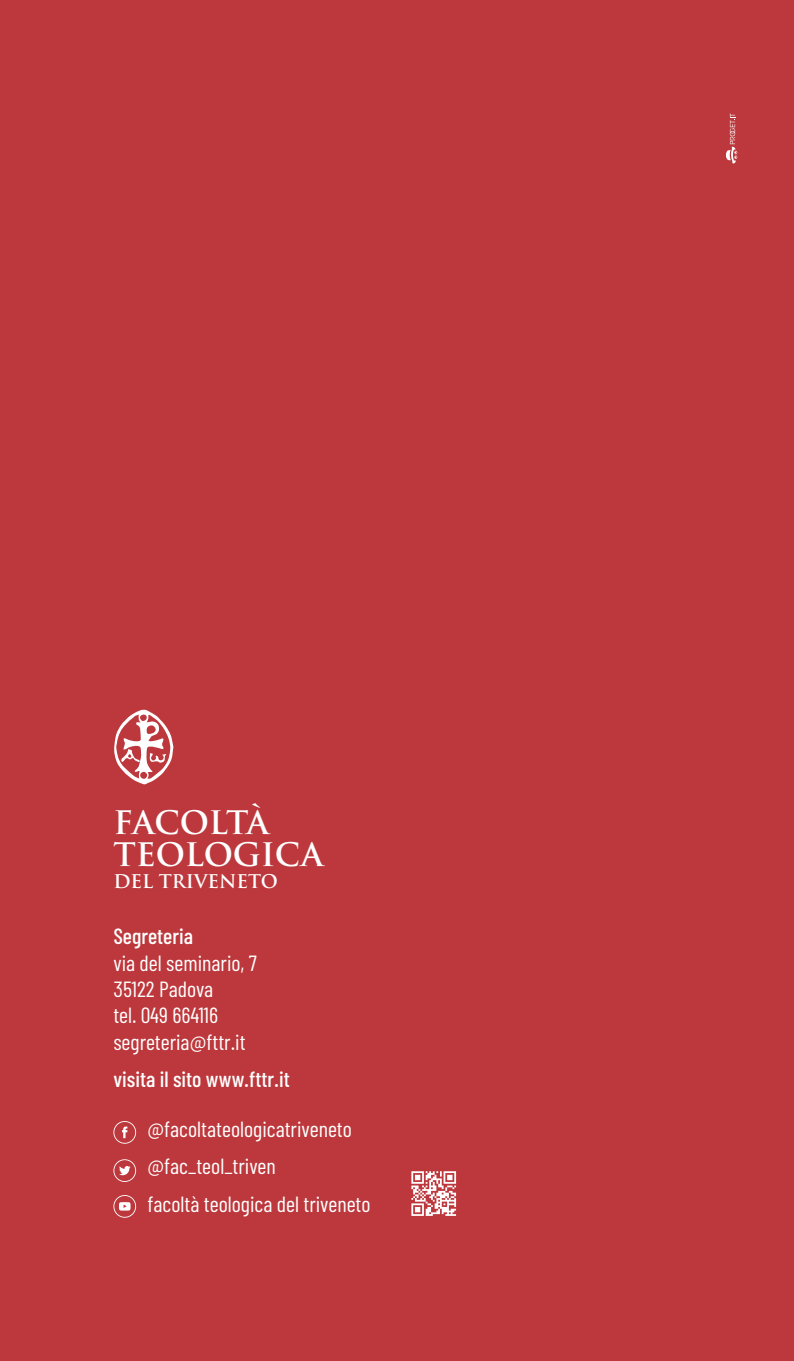
<style>
.page{position:relative;width:794px;height:1361px;background:#bd383c}
.page>*{position:absolute;margin:0;border:0;box-sizing:border-box;transform-origin:0 0}
.t1{font:700 31.6px/31.6px "Trajan Pro";letter-spacing:-.005em;color:#fff}
.t2{font:22px/26.4px "Barlow Condensed";color:#fff}
.t3{font:500 22px "Barlow Condensed";color:#fff}
.t4{font:700 18.4px "Trajan Pro";color:#fff}
</style>
<div class="page">
<svg style="left:114px;top:709px;width:59px;height:75px"></svg>
<svg style="left:113px;top:1121px;width:23px;height:22px"></svg>
<svg style="left:113px;top:1195px;width:23px;height:22px"></svg>
<svg style="left:113px;top:1159px;width:23px;height:23px"></svg>
<svg style="left:411px;top:1171px;width:45px;height:45px"></svg>
<svg style="left:726px;top:113px;width:11px;height:50px"></svg>
<h1 class="t1" style="left:113px;top:807px;width:211px">FACOLTÀ<br>TEOLOGICA</h1>
<p class="t4" style="left:113px;top:870px;width:166px">DEL TRIVENETO</p>
<p class="t3" style="left:113px;top:922px;width:81px">Segreteria</p>
<p class="t2" style="left:113px;top:949px;width:145px">via del seminario, 7<br>35122 Padova<br>tel. 049 664116 segreteria@fttr.it</p>
<p class="t3" style="left:113px;top:1066px;width:178px">visita il sito www.fttr.it</p>
<p class="t2" style="left:147px;top:1109px;width:225px;line-height:37.8px">@facoltateologicatriveneto @fac_teol_triven<br>facoltà teologica del triveneto</p>
</div>
